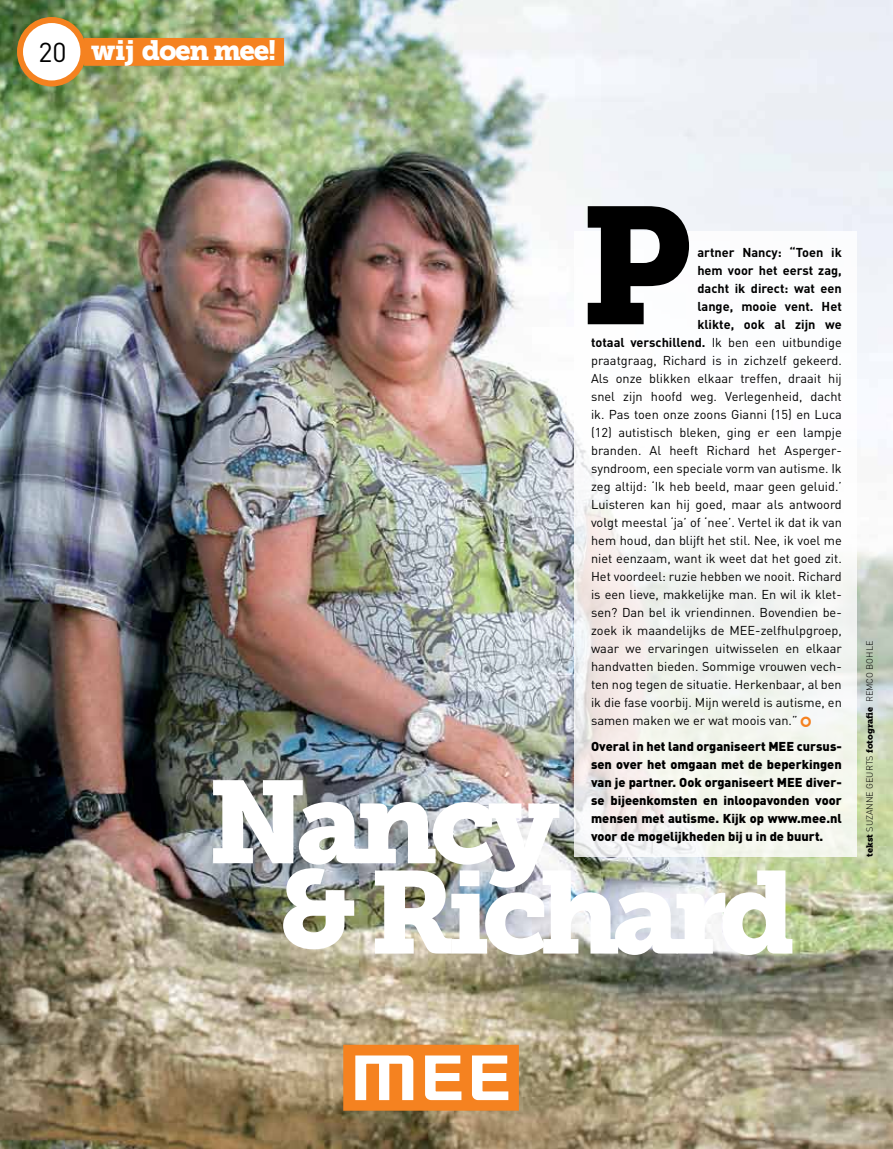
<style>
.page{position:relative;width:893px;height:1149px;background:#fff}
.page>*{position:absolute;margin:0;border:0;box-sizing:border-box;transform-origin:0 0}
.t1{font:165px "Museo Slab 900";color:#000}
.t2{font:116.1px/90.2px "Museo Slab 900";letter-spacing:-.07em;color:#fff}
.t3{font:27.75px "Museo Slab 900";letter-spacing:-.05em;color:#fff}
.t4{font:27px "DIN";color:#000}
.t5{font:12.75px "DIN";color:#000}
.t6{font:900 12.75px/18px "DIN";color:#000;text-align:justify}
.t7{font:700 12.75px "DIN";color:#000}
.t8{font:300 9px "DIN";color:#000}
.s1{font-weight:400}
.s2{font-size:109.8px}
.s3{font-family:"Museo Slab 900";font-weight:400}
</style>
<div class="page">
<img style="left:0;top:0;width:893px;height:1148px">
<svg style="left:574px;top:231px;width:282px;height:625px"></svg>
<div style="left:84px;top:38px;width:200px;height:28px;background:#f58220"></div>
<svg style="left:343px;top:1044px;width:176px;height:66px"></svg>
<div style="left:20px;top:20px;width:63px;height:63px;background:#fff;border-radius:50%"></div>
<div style="left:17px;top:17px;width:69px;height:69px;border:6px solid #f58220;border-radius:50%"></div>
<svg style="left:801px;top:716px;width:10px;height:10px"></svg>
<h3 class="t4" style="left:38px;top:35px;width:30px">20</h3>
<h3 class="t3" style="left:91px;top:34px;width:187px">wij doen mee!</h3>
<h1 class="t1" style="left:580px;top:170px;width:114px">P</h1>
<p class="t7" style="left:697px;top:244px;width:146px">artner Nancy: “Toen ik</p>
<p class="t7" style="left:697px;top:262px;width:146px">hem voor het eerst zag,</p>
<p class="t7" style="left:697px;top:280px;width:146px">dacht ik direct: wat een</p>
<p class="t7" style="left:697px;top:298px;width:146px">lange, mooie vent. Het</p>
<p class="t7" style="left:697px;top:316px;width:146px">klikte, ook al zijn we</p>
<p class="t7" style="left:591px;top:334px;width:252px">totaal verschillend. <span class="s1">Ik ben een uitbundige</span></p>
<p class="t5" style="left:591px;top:352px;width:252px">praatgraag, Richard is in zichzelf gekeerd.</p>
<p class="t5" style="left:591px;top:370px;width:252px">Als onze blikken elkaar treffen, draait hij</p>
<p class="t5" style="left:591px;top:388px;width:252px">snel zijn hoofd weg. Verlegenheid, dacht</p>
<p class="t5" style="left:591px;top:406px;width:252px">ik. Pas toen onze zoons Gianni (15) en Luca</p>
<p class="t5" style="left:591px;top:424px;width:252px">(12) autistisch bleken, ging er een lampje</p>
<p class="t5" style="left:591px;top:442px;width:252px">branden. Al heeft Richard het Asperger-</p>
<p class="t5" style="left:591px;top:460px;width:252px">syndroom, een speciale vorm van autisme. Ik</p>
<p class="t5" style="left:591px;top:478px;width:252px">zeg altijd: ‘Ik heb beeld, maar geen geluid.’</p>
<p class="t5" style="left:591px;top:496px;width:252px">Luisteren kan hij goed, maar als antwoord</p>
<p class="t5" style="left:591px;top:514px;width:252px">volgt meestal ‘ja’ of ‘nee’. Vertel ik dat ik van</p>
<p class="t5" style="left:591px;top:532px;width:252px">hem houd, dan blijft het stil. Nee, ik voel me</p>
<p class="t5" style="left:591px;top:550px;width:252px">niet eenzaam, want ik weet dat het goed zit.</p>
<p class="t5" style="left:591px;top:568px;width:252px">Het voordeel: ruzie hebben we nooit. Richard</p>
<p class="t5" style="left:591px;top:586px;width:252px">is een lieve, makkelijke man. En wil ik klet-</p>
<p class="t5" style="left:591px;top:604px;width:252px">sen? Dan bel ik vriendinnen. Bovendien be-</p>
<p class="t5" style="left:591px;top:622px;width:252px">zoek ik maandelijks de MEE-zelfhulpgroep,</p>
<p class="t5" style="left:591px;top:640px;width:252px">waar we ervaringen uitwisselen en elkaar</p>
<p class="t5" style="left:591px;top:658px;width:252px">handvatten bieden. Sommige vrouwen vech-</p>
<p class="t5" style="left:591px;top:676px;width:252px">ten nog tegen de situatie. Herkenbaar, al ben</p>
<p class="t5" style="left:591px;top:694px;width:252px">ik die fase voorbij. Mijn wereld is autisme, en</p>
<p class="t5" style="left:591px;top:712px;width:208px">samen maken we er wat moois van.”</p>
<p class="t6" style="left:591px;top:736px;width:187px">Overal in het land organiseert MEE</p>
<p class="t6" style="left:591px;top:736px;width:252px;text-indent:206px">cursus&shy;sen over het omgaan met de beperkingen van je partner. Ook organiseert MEE</p>
<p class="t6" style="left:591px;top:772px;width:252px;text-indent:215px">diver&shy;se bijeenkomsten en inloopavonden voor mensen met autisme. Kijk op www.mee.nl voor de mogelijkheden bij u in de buurt.</p>
<h2 class="t2" style="left:279px;top:778px;width:518px;text-indent:-72px">Nancy<br><span class="s2">&amp;</span> Richard</h2>
<p class="t8" style="left:864px;top:856px;width:217px;rotate:-90deg"><span class="s3">tekst</span> suzanne geurts <span class="s3">fotografie</span> remco bo hle</p>
</div>
